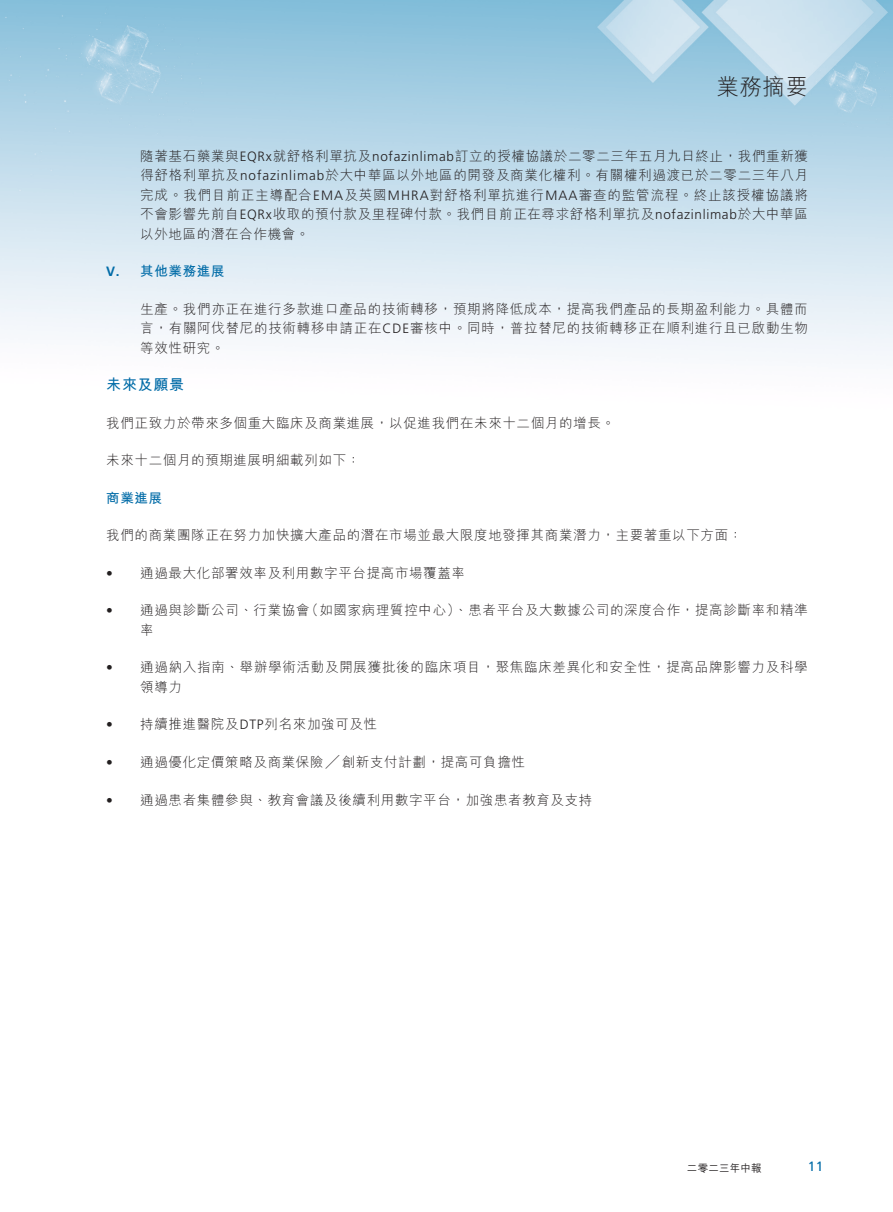
<style>
.page{position:relative;width:893px;height:1212px;background:#fff}
.page>*{position:absolute;margin:0;border:0;box-sizing:border-box;transform-origin:0 0}
.t1{font:300 22.5px "M Hei HK";color:#231f20}
.t2{font:700 15px "M Hei HK";letter-spacing:.05em;color:#006ba7}
.t3{font:300 13.5px/19.5px "M Hei HK";letter-spacing:.05em;color:#231f20;text-align:justify}
.t4{font:700 13.5px "M Hei HK";letter-spacing:.05em;color:#006ba7}
.t5{font:13.5px "Frutiger LT Std";color:#006ba7}
.t6{font:500 10.5px "M Hei HK";letter-spacing:.02em;color:#231f20}
.s1{font-family:"Frutiger LT Std"}
</style>
<div class="page">
<img style="left:0;top:0;width:893px;height:357px">
<h1 class="t1" style="left:717px;top:75px;width:93px">業務摘要</h1>
<p class="t3" style="left:140px;top:146px;width:669px">隨著基石藥業與<span class="s1">EQRx</span>就舒格利單抗及<span class="s1">nofazinlimab</span>訂立的授權協議於二零二三年五月九日終止，我們重新獲得舒格利單抗及<span class="s1">nofazinlimab</span>於大中華區以外地區的開發及商業化權利。有關權利過渡已於二零二三年八月完成。我們目前正主導配合<span class="s1">EMA</span>及英國<span class="s1">MHRA</span>對舒格利單抗進行<span class="s1">MAA</span>審查的監管流程。終止該授權協議將不會影響先前自<span class="s1">EQRx</span>收取的預付款及里程碑付款。我們目前正在尋求舒格利單抗及<span class="s1">nofazinlimab</span>於大中華區以外地區的潛在合作機會。</p>
<p class="t4" style="left:106px;top:262px;width:120px"><span class="s1">V.</span> 其他業務進展</p>
<p class="t3" style="left:140px;top:299px;width:669px">生產。我們亦正在進行多款進口產品的技術轉移，預期將降低成本，提高我們產品的長期盈利能力。具體而言，有關阿伐替尼的技術轉移申請正在<span class="s1">CDE</span>審核中。同時，普拉替尼的技術轉移正在順利進行且已啟動生物等效性研究。</p>
<p class="t2" style="left:106px;top:374px;width:79px">未來及願景</p>
<p class="t3" style="left:106px;top:413px;width:510px">我們正致力於帶來多個重大臨床及商業進展，以促進我們在未來十二個月的增長。</p>
<p class="t3" style="left:106px;top:450px;width:256px">未來十二個月的預期進展明細載列如下：</p>
<p class="t4" style="left:106px;top:488px;width:57px">商業進展</p>
<p class="t3" style="left:106px;top:525px;width:638px">我們的商業團隊正在努力加快擴大產品的潛在市場並最大限度地發揮其商業潛力，主要著重以下方面：</p>
<p class="t3" style="left:106px;top:563px;width:360px"><span class="s1">•</span> 通過最大化部署效率及利用數字平台提高市場覆蓋率</p>
<p class="t3" style="left:140px;top:600px;width:669px;text-indent:-34px"><span class="s1">•</span> 通過與診斷公司、行業協會（如國家病理質控中心）、患者平台及大數據公司的深度合作，提高診斷率和精準率</p>
<p class="t3" style="left:140px;top:657px;width:669px;text-indent:-34px"><span class="s1">•</span> 通過納入指南、舉辦學術活動及開展獲批後的臨床項目，聚焦臨床差異化和安全性，提高品牌影響力及科學領導力</p>
<p class="t3" style="left:106px;top:714px;width:272px"><span class="s1">•</span> 持續推進醫院及<span class="s1">DTP</span>列名來加強可及性</p>
<p class="t3" style="left:106px;top:752px;width:420px"><span class="s1">•</span> 通過優化定價策略及商業保險╱創新支付計劃，提高可負擔性</p>
<p class="t3" style="left:106px;top:789px;width:488px"><span class="s1">•</span> 通過患者集體參與、教育會議及後續利用數字平台，加強患者教育及支持</p>
<p class="t6" style="left:687px;top:1160px;width:76px">二零二三年中報</p>
<p class="t5" style="left:808px;top:1159px;width:17px">11</p>
</div>
